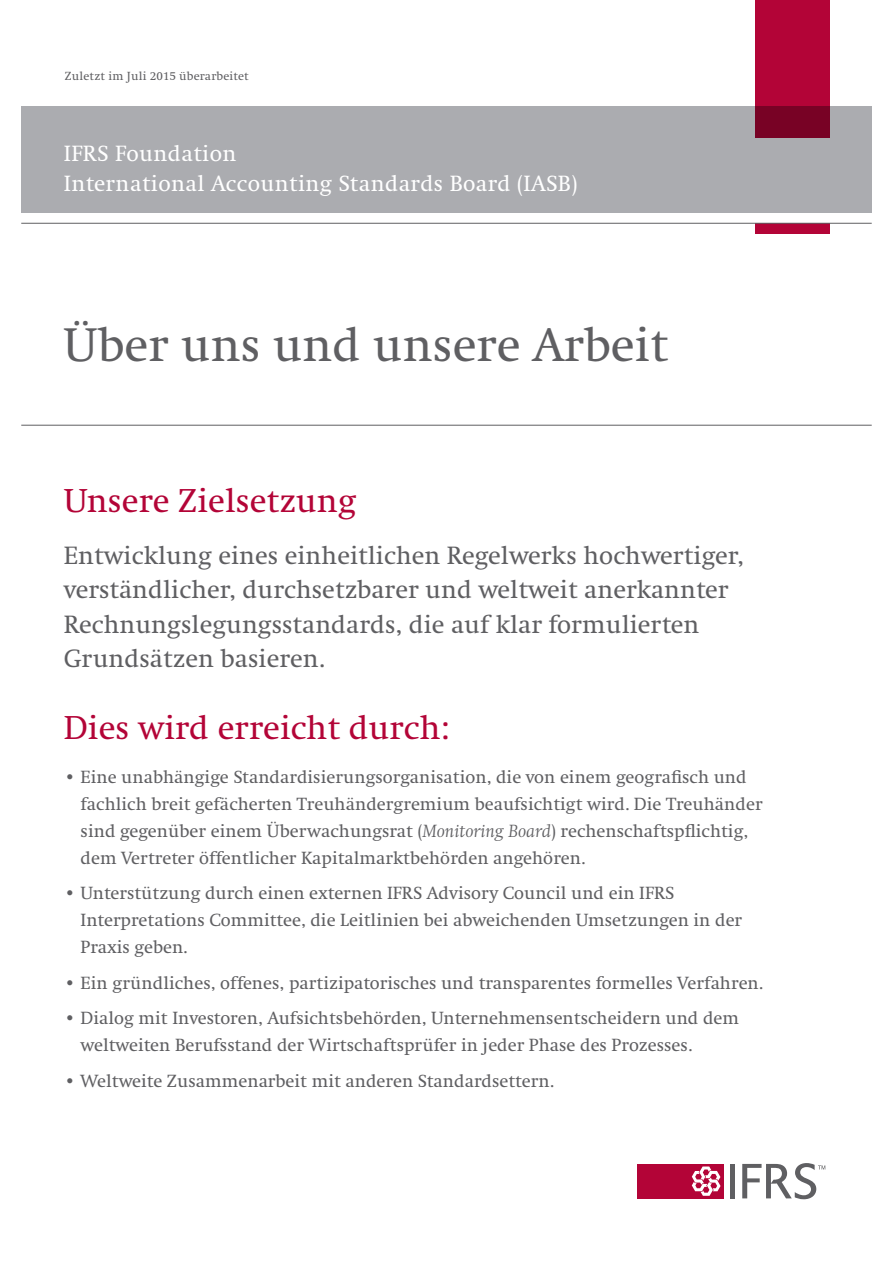
<style>
.page{position:relative;width:893px;height:1263px;background:#fff}
.page>*{position:absolute;margin:0;border:0;box-sizing:border-box;transform-origin:0 0}
.Cover_main_title{font:700 48px "Swift LT Pro";color:#5f5f62}
.Header_1{font:33.75px "Swift LT Pro";color:#b30437}
.Body__large{font:25.5px/34.5px "Swift LT Pro";color:#5f5f62}
.Cover_title_block_te{font:700 22.5px "Swift LT Pro";letter-spacing:.015em;color:#fff}
.Bulleted_body_copy{font:18px/27px "Swift LT Pro";color:#5f5f62}
.Cover_date{font:700 12px "Swift LT Pro";letter-spacing:.015em;color:#5f5f62}
.s1{font-style:italic}
</style>
<div class="page">
<div style="left:21px;top:106px;width:851px;height:107px;background:#abacb0"></div>
<svg style="left:755px;top:0;width:74px;height:138px;background:#a50332"></svg>
<div style="left:755px;top:223px;width:74px;height:11px;background:#b30437"></div>
<hr style="left:21px;top:223px;width:851px;height:1px;background:#5f5f62">
<hr style="left:21px;top:425px;width:851px;height:1px;background:#5f5f62">
<div style="left:637px;top:1164px;width:87px;height:34px;background:#b30437"></div>
<svg style="left:692px;top:1166px;width:28px;height:30px"></svg>
<div style="left:730px;top:1164px;width:5px;height:34px;background:#5f5f62"></div>
<svg style="left:742px;top:1163px;width:83px;height:36px"></svg>
<p class="Cover_date" style="left:65px;top:69px;width:185px">Zuletzt im Juli 2015 überarbeitet</p>
<p class="Cover_title_block_te" style="left:64px;top:141px;width:174px">IFRS Foundation</p>
<p class="Cover_title_block_te" style="left:64px;top:171px;width:515px">International Accounting Standards Board (IASB)</p>
<p class="Cover_main_title" style="left:64px;top:318px;width:606px">Über uns und unsere Arbeit</p>
<p class="Header_1" style="left:64px;top:481px;width:294px">Unsere Zielsetzung</p>
<p class="Body__large" style="left:64px;top:538px;width:682px">Entwicklung eines einheitlichen Regelwerks hochwertiger, verständlicher, durchsetzbarer und weltweit anerkannter Rechnungslegungsstandards, die auf klar formulierten Grundsätzen basieren.</p>
<p class="Header_1" style="left:64px;top:708px;width:387px">Dies wird erreicht durch:</p>
<p class="Bulleted_body_copy" style="left:81px;top:763px;width:683px;text-indent:-17px">• Eine unabhängige Standardisierungsorganisation, die von einem geografisch und fachlich breit gefächerten Treuhändergremium beaufsichtigt wird. Die Treuhänder sind gegenüber einem Überwachungsrat (<span class="s1">Monitoring Board</span>) rechenschaftspflichtig, dem Vertreter öffentlicher Kapitalmarktbehörden angehören.</p>
<p class="Bulleted_body_copy" style="left:81px;top:880px;width:663px;text-indent:-17px">• Unterstützung durch einen externen IFRS Advisory Council und ein IFRS<br>Interpretations Committee, die Leitlinien bei abweichenden Umsetzungen in der<br>Praxis geben.</p>
<p class="Bulleted_body_copy" style="left:64px;top:969px;width:701px">• Ein gründliches, offenes, partizipatorisches und transparentes formelles Verfahren.</p>
<p class="Bulleted_body_copy" style="left:81px;top:1005px;width:660px;text-indent:-17px">• Dialog mit Investoren, Aufsichtsbehörden, Unternehmensentscheidern und dem weltweiten Berufsstand der Wirtschaftsprüfer in jeder Phase des Prozesses.</p>
<p class="Bulleted_body_copy" style="left:64px;top:1067px;width:492px">• Weltweite Zusammenarbeit mit anderen Standardsettern.</p>
</div>
